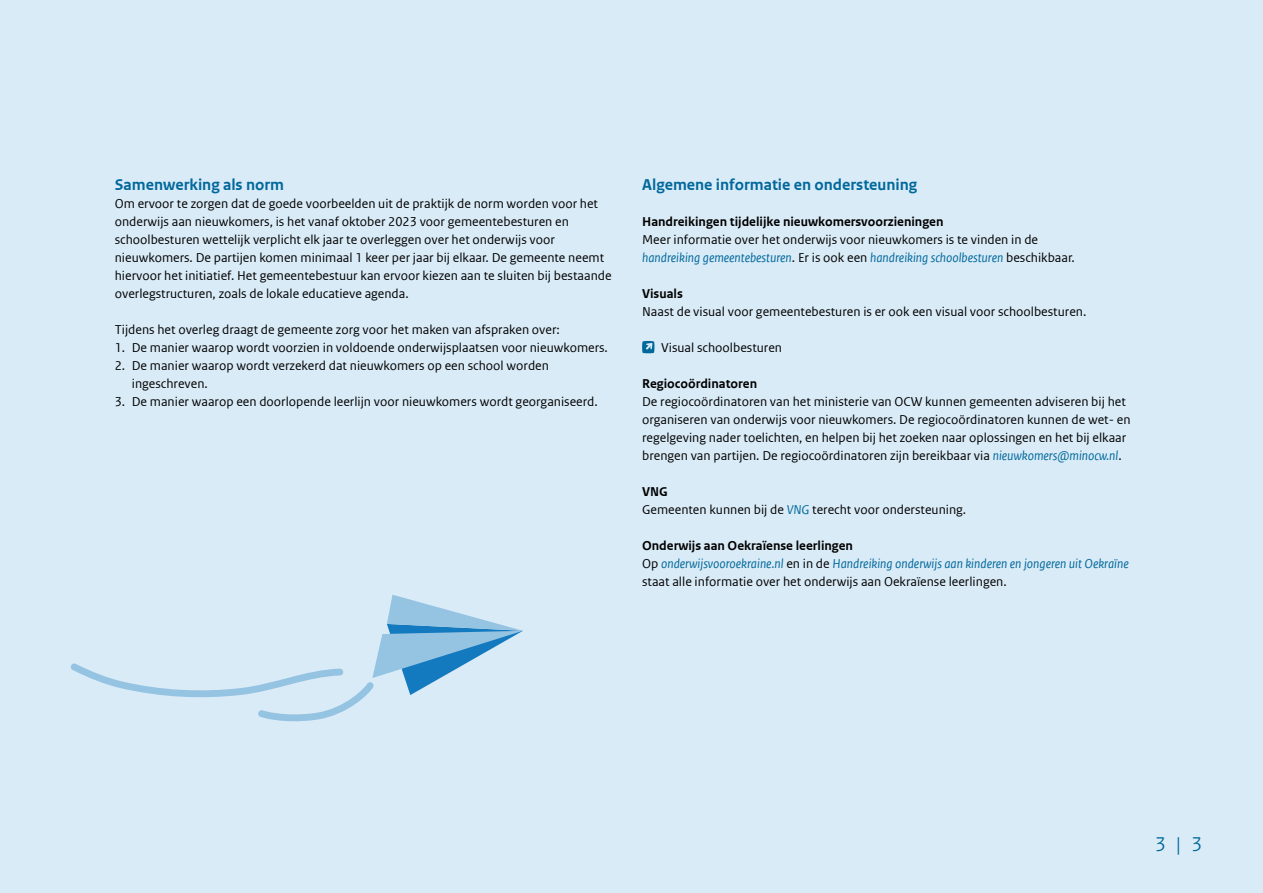
<style>
.page{position:relative;width:1263px;height:893px;background:#d9ebf7}
.page>*{position:absolute;margin:0;border:0;box-sizing:border-box;transform-origin:0 0}
.t1{font:21px "Rijksoverheid Sans Heading";color:#01689b}
.H2_Tussenkop{font:700 16.5px "Rijksoverheid Sans Web Text";color:#01689b}
.P_Plat_wit_na{font:13.5px/18px "Rijksoverheid Sans Web Text";color:#000}
.P_Plat{font:italic 13.5px/18px "Rijksoverheid Sans Web Text";color:#01689b}
.H3_Subkop{font:700 13.5px "Rijksoverheid Sans Web Text";color:#000}
.P_Plat-2{font:13.5px "Rijksoverheid Sans Web Text";color:#000}
.s1{font-style:italic;color:#01689b}
.s2{font-style:normal;color:#000}
</style>
<div class="page">
<svg style="left:71px;top:595px;width:452px;height:127px"></svg>
<svg style="left:642px;top:341px;width:12px;height:12px"></svg>
<h2 class="H2_Tussenkop" style="left:115px;top:175px;width:171px">Samenwerking als norm</h2>
<p class="P_Plat_wit_na" style="left:115px;top:194px;width:498px">Om ervoor te zorgen dat de goede voorbeelden uit de praktijk de norm worden voor het onderwijs aan nieuwkomers, is het vanaf oktober 2023 voor gemeentebesturen en schoolbesturen wettelijk verplicht elk jaar te overleggen over het onderwijs voor nieuwkomers. De partijen komen minimaal 1 keer per jaar bij elkaar. De gemeente neemt hiervoor het initiatief. Het gemeentebestuur kan ervoor kiezen aan te sluiten bij bestaande overlegstructuren, zoals de lokale educatieve agenda.</p>
<p class="P_Plat-2" style="left:115px;top:322px;width:446px">Tijdens het overleg draagt de gemeente zorg voor het maken van afspraken over:</p>
<p class="P_Plat_wit_na" style="left:115px;top:338px;width:495px">1. De manier waarop wordt voorzien in voldoende onderwijsplaatsen voor nieuwkomers.</p>
<p class="P_Plat_wit_na" style="left:132px;top:356px;width:419px;text-indent:-17px">2. De manier waarop wordt verzekerd dat nieuwkomers op een school worden ingeschreven.</p>
<p class="P_Plat_wit_na" style="left:115px;top:392px;width:484px">3. De manier waarop een doorlopende leerlijn voor nieuwkomers wordt georganiseerd.</p>
<h2 class="H2_Tussenkop" style="left:642px;top:175px;width:277px">Algemene informatie en ondersteuning</h2>
<h3 class="H3_Subkop" style="left:642px;top:214px;width:303px">Handreikingen tijdelijke nieuwkomersvoorzieningen</h3>
<p class="P_Plat_wit_na" style="left:642px;top:230px;width:434px">Meer informatie over het onderwijs voor nieuwkomers is te vinden in de <span class="s1">handreiking gemeentebesturen</span>. Er is ook een <span class="s1">handreiking schoolbesturen</span> beschikbaar.</p>
<h3 class="H3_Subkop" style="left:642px;top:286px;width:42px">Visuals</h3>
<p class="P_Plat_wit_na" style="left:642px;top:302px;width:446px">Naast de visual voor gemeentebesturen is er ook een visual voor schoolbesturen.</p>
<p class="P_Plat_wit_na" style="left:661px;top:338px;width:122px">Visual schoolbesturen</p>
<h3 class="H3_Subkop" style="left:642px;top:376px;width:116px">Regiocoördinatoren</h3>
<p class="P_Plat_wit_na" style="left:642px;top:392px;width:490px">De regiocoördinatoren van het ministerie van OCW kunnen gemeenten adviseren bij het organiseren van onderwijs voor nieuwkomers. De regiocoördinatoren kunnen de wet- en regelgeving nader toelichten, en helpen bij het zoeken naar oplossingen en het bij elkaar brengen van partijen. De regiocoördinatoren zijn bereikbaar via <span class="s1">nieuwkomers@minocw.nl</span>.</p>
<h3 class="H3_Subkop" style="left:642px;top:484px;width:27px">VNG</h3>
<p class="P_Plat_wit_na" style="left:642px;top:500px;width:326px">Gemeenten kunnen bij de <span class="s1">VNG</span> terecht voor ondersteuning.</p>
<h3 class="H3_Subkop" style="left:642px;top:538px;width:212px">Onderwijs aan Oekraïense leerlingen</h3>
<p class="P_Plat" style="left:642px;top:554px;width:488px"><span class="s2">Op</span> onderwijsvooroekraine.nl <span class="s2">en in de</span> Handreiking onderwijs aan kinderen en jongeren uit Oekraïne <span class="s2">staat alle informatie over het onderwijs aan Oekraïense leerlingen.</span></p>
<h1 class="t1" style="left:1155px;top:832px;width:49px">3|3</h1>
</div>
